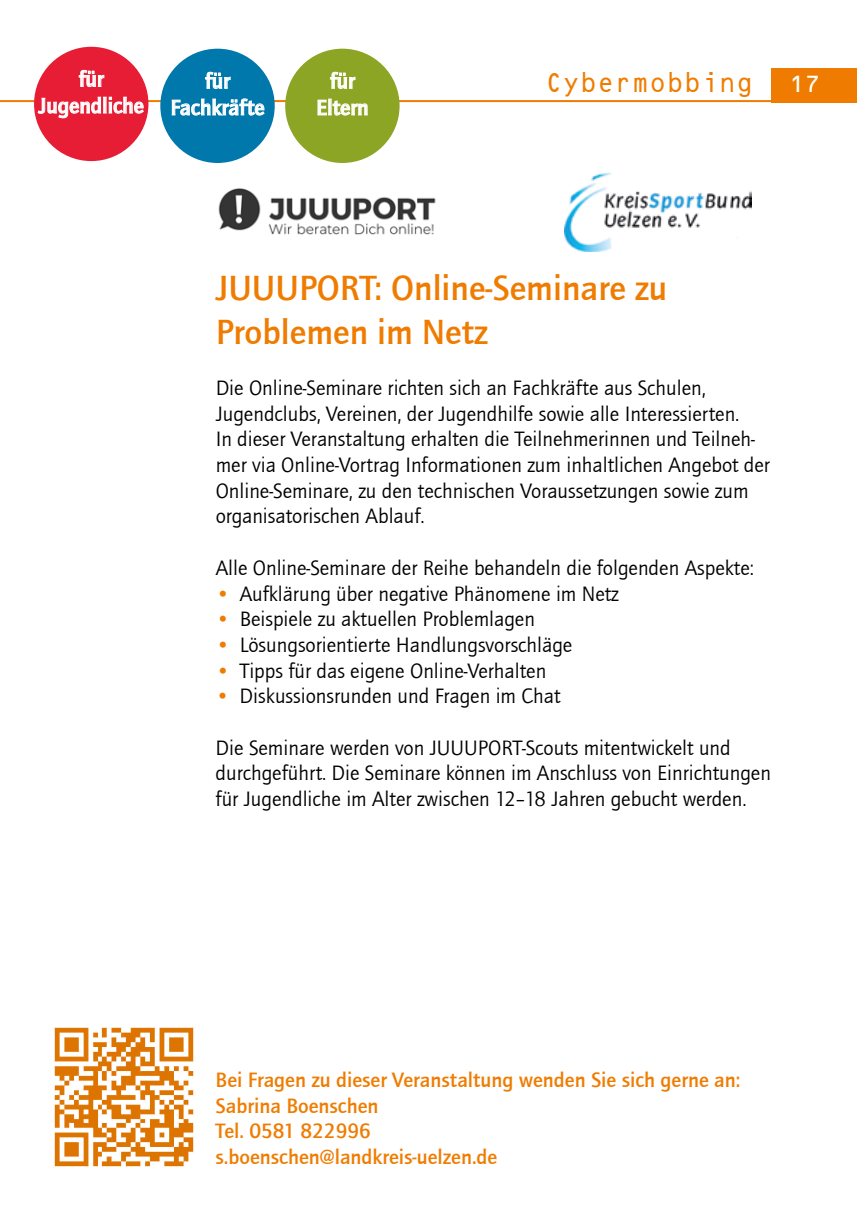
<style>
.page{position:relative;width:857px;height:1225px;background:#fff}
.page>*{position:absolute;margin:0;border:0;box-sizing:border-box;transform-origin:0 0}
.t1{font:700 36px/43.2px "Quay Itc T";color:#ef7c00}
.t2{font:32px "OCRB10 Pitch BT";color:#ef7c00;scale:.9 1}
.t3{font:26px "OCRB10 Pitch BT";color:#fff}
.t4{font:700 22.2px/26.6px "Quay Itc T";color:#fff;text-align:center}
.t5{font:21.4px/25.6px "Quay Itc T";color:#000}
.t6{font:700 21.4px/25.6px "Quay Itc T";color:#ef7c00}
.s1{color:#ef7c00}
</style>
<div class="page">
<hr style="left:0;top:100px;width:789px;height:2px;background:#ef7c00">
<div style="left:770px;top:68px;width:86px;height:34px;background:#ef7c00"></div>
<img style="left:53px;top:1027px;width:141px;height:140px">
<img style="left:218px;top:188px;width:218px;height:47px">
<div style="left:160px;top:49px;width:114px;height:114px;background:#0078ac;border-radius:50%"></div>
<svg style="left:205px;top:71px;width:26px;height:18px"></svg>
<svg style="left:171px;top:98px;width:94px;height:18px"></svg>
<div style="left:34px;top:47px;width:114px;height:114px;background:#e61d34;border-radius:50%"></div>
<svg style="left:78px;top:69px;width:27px;height:19px"></svg>
<svg style="left:37px;top:96px;width:107px;height:23px"></svg>
<div style="left:285px;top:49px;width:114px;height:114px;background:#8da524;border-radius:50%"></div>
<svg style="left:329px;top:71px;width:27px;height:18px"></svg>
<svg style="left:317px;top:98px;width:51px;height:18px"></svg>
<img style="left:564px;top:172px;width:186px;height:80px">
<p class="t4" style="left:39px;top:66px;width:107px">für<br>Jugendliche</p>
<p class="t4" style="left:316px;top:68px;width:54px">für<br>Eltern</p>
<h2 class="t2" style="left:545px;top:69px;width:233px">Cybermobbing</h2>
<p class="t4" style="left:205px;top:68px;width:26px">für</p>
<p class="t3" style="left:804px;top:73px;width:12px">7</p>
<p class="t4" style="left:170px;top:94px;width:96px">Fachkräfte</p>
<h1 class="t1" style="left:215px;top:267px;width:453px">JUUUPORT: Online-Seminare zu<br>Problemen im Netz</h1>
<p class="t5" style="left:215px;top:375px;width:555px">Die Online-Seminare richten sich an Fachkräfte aus Schulen, Jugendclubs, Vereinen, der Jugendhilfe sowie alle I nteressierten.<br>I n dieser Veranstaltung erhalten die Teilnehmerinnen und Teilneh&shy;mer via Online-Vortrag I nformationen zum inhaltlichen Angebot der Online-Seminare, zu den technischen Voraussetzungen sowie zum organisatorischen Ablauf.</p>
<p class="t5" style="left:215px;top:555px;width:539px">Alle Online-Seminare der Reihe behandeln die folgenden Aspekte:</p>
<p class="t5" style="left:215px;top:581px;width:404px"><span class="s1">•</span> Aufklärung über negative Phänomene im Netz</p>
<p class="t5" style="left:215px;top:606px;width:321px"><span class="s1">•</span> Beispiele zu aktuellen Problemlagen</p>
<p class="t5" style="left:215px;top:632px;width:358px"><span class="s1">•</span> Lösungsorientierte Handlungsvorschläge</p>
<p class="t5" style="left:215px;top:658px;width:332px"><span class="s1">•</span> Tipps für das eigene Online-Verhalten</p>
<p class="t5" style="left:215px;top:684px;width:346px"><span class="s1">•</span> Diskussionsrunden und Fragen im Chat</p>
<p class="t5" style="left:215px;top:735px;width:235px">Die Seminare werden von JUUU</p>
<p class="t5" style="left:215px;top:735px;width:556px;text-indent:262px">PORT-Scouts mitentwickelt und durchgeführt. Die Seminare können im Anschluss von Einrichtungen für Jugendliche im Alter zwischen 12–18 Jahren gebucht werden.</p>
<p class="t6" style="left:215px;top:1067px;width:526px">Bei Fragen zu dieser Veranstaltung wenden Sie sich gerne an:<br>Sabrina Boenschen<br>Tel. 0581 822996<br>s.boenschen@landkreis-uelzen.de</p>
</div>
